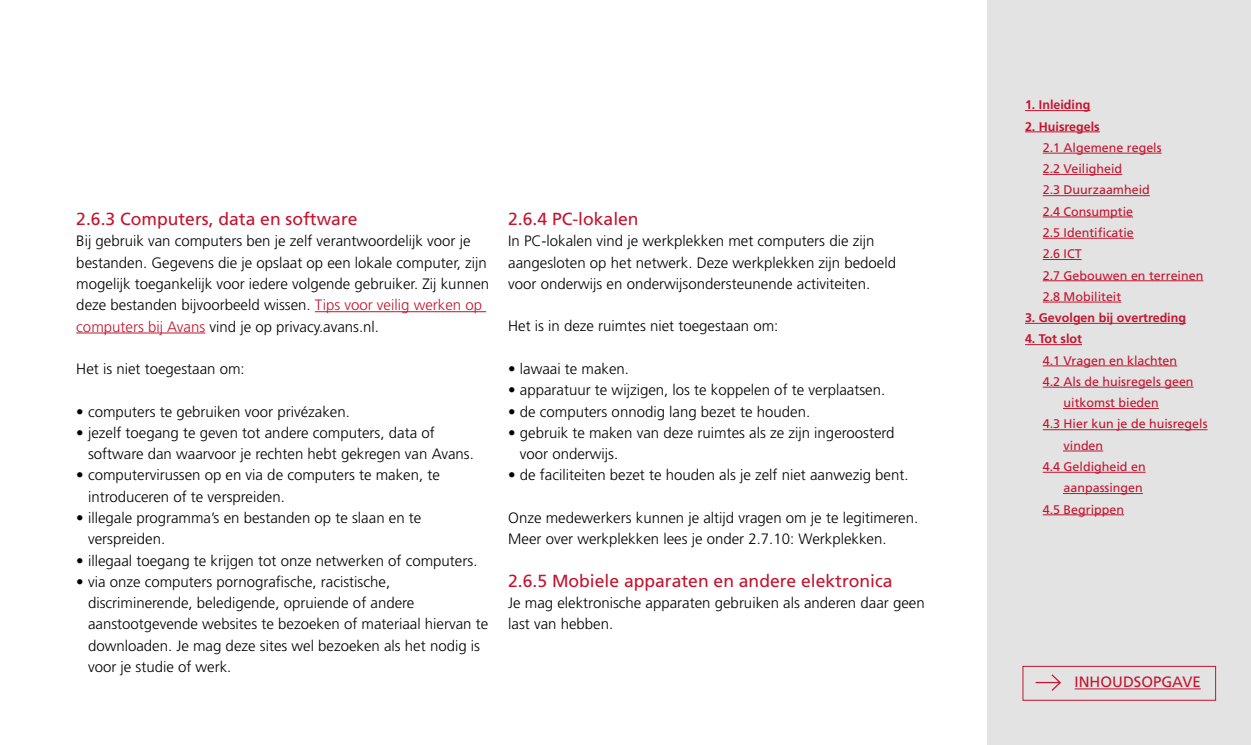
<style>
.page{position:relative;width:1251px;height:745px;background:#fff}
.page>*{position:absolute;margin:0;border:0;box-sizing:border-box;transform-origin:0 0}
.t1{font:17.5px "Frutiger LT Std";color:#c4142e}
.t2{font:300 15px/21.2px "Frutiger LT Std";color:#000}
.t3{font:15px "Frutiger LT Std";color:#c4142e}
.t4{font:12.5px/21.2px "Frutiger LT Std";color:#c4142e}
.t5{font:700 12.5px "Frutiger LT Std";color:#c4142e}
.s1{color:#c4142e}
</style>
<div class="page">
<hr style="left:315px;top:311px;width:171px;height:1px;background:#c4142e">
<hr style="left:76px;top:332px;width:129px;height:1px;background:#c4142e">
<div style="left:986px;top:0;width:264px;height:744px;background:#e3e3e3"></div>
<hr style="left:1024px;top:110px;width:66px;height:1px;background:#c4142e">
<hr style="left:1024px;top:131px;width:75px;height:1px;background:#c4142e">
<hr style="left:1042px;top:153px;width:119px;height:1px;background:#c4142e">
<hr style="left:1042px;top:174px;width:79px;height:1px;background:#c4142e">
<hr style="left:1042px;top:195px;width:107px;height:1px;background:#c4142e">
<hr style="left:1042px;top:216px;width:90px;height:1px;background:#c4142e">
<hr style="left:1042px;top:238px;width:91px;height:1px;background:#c4142e">
<hr style="left:1042px;top:259px;width:39px;height:1px;background:#c4142e">
<hr style="left:1042px;top:280px;width:160px;height:1px;background:#c4142e">
<hr style="left:1042px;top:301px;width:78px;height:1px;background:#c4142e">
<hr style="left:1024px;top:323px;width:161px;height:1px;background:#c4142e">
<hr style="left:1024px;top:344px;width:57px;height:1px;background:#c4142e">
<hr style="left:1042px;top:365px;width:134px;height:1px;background:#c4142e">
<hr style="left:1042px;top:386px;width:151px;height:1px;background:#c4142e">
<hr style="left:1042px;top:408px;width:116px;height:1px;background:#c4142e">
<hr style="left:1042px;top:429px;width:165px;height:1px;background:#c4142e">
<hr style="left:1042px;top:450px;width:60px;height:1px;background:#c4142e">
<hr style="left:1042px;top:471px;width:103px;height:1px;background:#c4142e">
<hr style="left:1042px;top:493px;width:100px;height:1px;background:#c4142e">
<hr style="left:1042px;top:514px;width:81px;height:1px;background:#c4142e">
<div style="left:1022px;top:665px;width:193px;height:35px;border:1px solid #c4142e"></div>
<hr style="left:1074px;top:688px;width:126px;height:1px;background:#c4142e">
<div style="left:1037px;top:400px;width:25px;height:12px;background:#e3e3e3"></div>
<div style="left:1037px;top:442px;width:25px;height:12px;background:#e3e3e3"></div>
<div style="left:1037px;top:483px;width:25px;height:12px;background:#e3e3e3"></div>
<svg style="left:1035px;top:674px;width:26px;height:17px"></svg>
<p class="t1" style="left:76px;top:208px;width:283px">2.6.3 Computers, data en software</p>
<p class="t2" style="left:76px;top:231px;width:414px">Bij gebruik van computers ben je zelf verantwoordelijk voor je bestanden. Gegevens die je opslaat op een lokale computer, zijn mogelijk toegankelijk voor iedere volgende gebruiker. Zij kunnen deze bestanden bijvoorbeeld wissen. <span class="s1">Tips voor veilig werken op computers bij Avans</span> vind je op privacy.avans.nl.</p>
<p class="t2" style="left:76px;top:358px;width:170px">Het is niet toegestaan om:</p>
<p class="t2" style="left:76px;top:401px;width:275px">• computers te gebruiken voor privézaken.</p>
<p class="t2" style="left:88px;top:422px;width:387px;text-indent:-12px">• jezelf toegang te geven tot andere computers, data of software dan waarvoor je rechten hebt gekregen van Avans.</p>
<p class="t2" style="left:88px;top:464px;width:353px;text-indent:-12px">• computervirussen op en via de computers te maken, te introduceren of te verspreiden.</p>
<p class="t2" style="left:88px;top:507px;width:335px;text-indent:-12px">• illegale programma’s en bestanden op te slaan en te verspreiden.</p>
<p class="t2" style="left:76px;top:549px;width:402px">• illegaal toegang te krijgen tot onze netwerken of computers.</p>
<p class="t2" style="left:88px;top:571px;width:402px;text-indent:-12px">• via onze computers pornografische, racistische, discriminerende, beledigende, opruiende of andere aanstootgevende websites te bezoeken of materiaal hiervan te downloaden. Je mag deze sites wel bezoeken als het nodig is voor je studie of werk.</p>
<p class="t1" style="left:508px;top:208px;width:132px">2.6.4 PC-lokalen</p>
<p class="t2" style="left:508px;top:231px;width:389px">In PC-lokalen vind je werkplekken met computers die zijn aangesloten op het netwerk. Deze werkplekken zijn bedoeld voor onderwijs en onderwijsondersteunende activiteiten.</p>
<p class="t2" style="left:508px;top:316px;width:272px">Het is in deze ruimtes niet toegestaan om:</p>
<p class="t2" style="left:508px;top:358px;width:122px">• lawaai te maken.</p>
<p class="t2" style="left:508px;top:379px;width:378px">• apparatuur te wijzigen, los te koppelen of te verplaatsen.</p>
<p class="t2" style="left:508px;top:401px;width:303px">• de computers onnodig lang bezet te houden.</p>
<p class="t2" style="left:520px;top:422px;width:376px;text-indent:-12px">• gebruik te maken van deze ruimtes als ze zijn ingeroosterd voor onderwijs.</p>
<p class="t2" style="left:508px;top:464px;width:402px">• de faciliteiten bezet te houden als je zelf niet aanwezig bent.</p>
<p class="t2" style="left:508px;top:507px;width:411px">Onze medewerkers kunnen je altijd vragen om je te legitimeren.<br>Meer over werkplekken lees je onder 2.7.10: Werkplekken.</p>
<p class="t1" style="left:508px;top:570px;width:386px">2.6.5 Mobiele apparaten en andere elektronica</p>
<p class="t2" style="left:508px;top:592px;width:418px">Je mag elektronische apparaten gebruiken als anderen daar geen last van hebben.</p>
<p class="t5" style="left:1024px;top:98px;width:67px">1. Inleiding</p>
<p class="t5" style="left:1024px;top:119px;width:76px">2. Huisregels</p>
<p class="t4" style="left:1042px;top:137px;width:162px">2.1 Algemene regels<br>2.2 Veiligheid<br>2.3 Duurzaamheid<br>2.4 Consumptie<br>2.5 Identificatie<br>2.6 ICT<br>2.7 Gebouwen en terreinen<br>2.8 Mobiliteit</p>
<p class="t5" style="left:1024px;top:310px;width:162px">3. Gevolgen bij overtreding</p>
<p class="t5" style="left:1024px;top:331px;width:58px">4. Tot slot</p>
<p class="t4" style="left:1042px;top:349px;width:136px">4.1 Vragen en klachten</p>
<p class="t4" style="left:1042px;top:371px;width:152px">4.2 Als de huisregels geen</p>
<p class="t4" style="left:1063px;top:392px;width:97px">uitkomst bieden</p>
<p class="t4" style="left:1042px;top:413px;width:166px">4.3 Hier kun je de huisregels</p>
<p class="t4" style="left:1063px;top:434px;width:41px">vinden</p>
<p class="t4" style="left:1042px;top:456px;width:104px">4.4 Geldigheid en</p>
<p class="t4" style="left:1063px;top:477px;width:81px">aanpassingen</p>
<p class="t4" style="left:1042px;top:498px;width:83px">4.5 Begrippen</p>
<p class="t3" style="left:1074px;top:673px;width:128px">INHOUDSOPGAVE</p>
</div>
